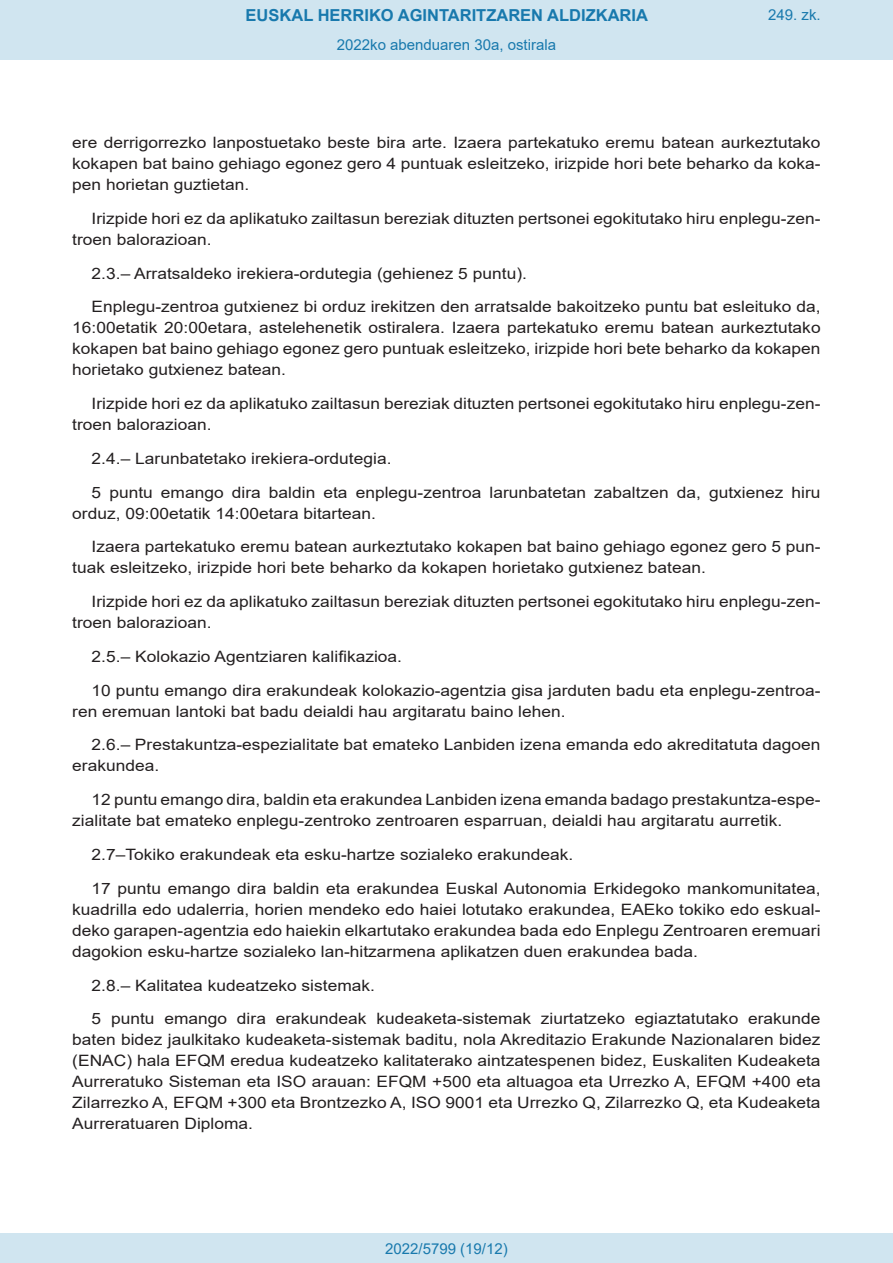
<style>
.page{position:relative;width:893px;height:1263px;background:#fff}
.page>*{position:absolute;margin:0;border:0;box-sizing:border-box;transform-origin:0 0}
.t1{font:700 16.5px "Arial";color:#1879ad}
.BOPVDetalle{font:15.6px/21px "Arial";color:#231f20;scale:1.11 1}
.Paginacion_Centro{font:15px "Arial";color:#1879ad}
</style>
<div class="page">
<div style="left:0;top:0;width:893px;height:60px;background:#d0e5f0"></div>
<div style="left:0;top:1233px;width:893px;height:30px;background:#d0e5f0"></div>
<p class="t1" style="left:246px;top:3px;width:404px">EUSKAL HERRIKO AGINTARITZAREN ALDIZKARIA</p>
<p class="Paginacion_Centro" style="left:337px;top:35px;width:221px">2022ko abenduaren 30a, ostirala</p>
<p class="Paginacion_Centro" style="left:768px;top:5px;width:54px">249. zk.</p>
<p class="BOPVDetalle" style="left:72px;top:132px;width:676px;text-align:justify">ere derrigorrezko lanpostuetako beste bira arte. Izaera partekatuko eremu batean aurkeztutako kokapen bat baino gehiago egonez gero 4 puntuak esleitzeko, irizpide hori bete beharko da koka&shy;pen horietan guztietan.</p>
<p class="BOPVDetalle" style="left:72px;top:208px;width:676px;text-indent:19px">Irizpide hori ez da aplikatuko zailtasun bereziak dituzten pertsonei egokitutako hiru enplegu-zen&shy;troen balorazioan.</p>
<p class="BOPVDetalle" style="left:92px;top:263px;width:394px">2.3.– Arratsaldeko irekiera-ordutegia (gehienez 5 puntu).</p>
<p class="BOPVDetalle" style="left:72px;top:296px;width:676px;text-align:justify;text-indent:19px">Enplegu-zentroa gutxienez bi orduz irekitzen den arratsalde bakoitzeko puntu bat esleituko da, 16:00etatik 20:00etara, astelehenetik ostiralera. Izaera partekatuko eremu batean aurkeztutako kokapen bat baino gehiago egonez gero puntuak esleitzeko, irizpide hori bete beharko da kokapen horietako gutxienez batean.</p>
<p class="BOPVDetalle" style="left:72px;top:393px;width:676px;text-indent:19px">Irizpide hori ez da aplikatuko zailtasun bereziak dituzten pertsonei egokitutako hiru enplegu-zen&shy;troen balorazioan.</p>
<p class="BOPVDetalle" style="left:92px;top:448px;width:272px">2.4.– Larunbatetako irekiera-ordutegia.</p>
<p class="BOPVDetalle" style="left:72px;top:482px;width:676px;text-indent:19px">5 puntu emango dira baldin eta enplegu-zentroa larunbatetan zabaltzen da, gutxienez hiru orduz, 09:00etatik 14:00etara bitartean.</p>
<p class="BOPVDetalle" style="left:72px;top:536px;width:676px;text-indent:19px">Izaera partekatuko eremu batean aurkeztutako kokapen bat baino gehiago egonez gero 5 pun&shy;tuak esleitzeko, irizpide hori bete beharko da kokapen horietako gutxienez batean.</p>
<p class="BOPVDetalle" style="left:72px;top:591px;width:676px;text-indent:19px">Irizpide hori ez da aplikatuko zailtasun bereziak dituzten pertsonei egokitutako hiru enplegu-zen&shy;troen balorazioan.</p>
<p class="BOPVDetalle" style="left:92px;top:646px;width:281px">2.5.– Kolokazio Agentziaren kalifikazioa.</p>
<p class="BOPVDetalle" style="left:72px;top:680px;width:676px;text-indent:19px">10 puntu emango dira erakundeak kolokazio-agentzia gisa jarduten badu eta enplegu-zentroa&shy;ren eremuan lantoki bat badu deialdi hau argitaratu baino lehen.</p>
<p class="BOPVDetalle" style="left:72px;top:734px;width:676px;text-indent:19px">2.6.– Prestakuntza-espezialitate bat emateko Lanbiden izena emanda edo akreditatuta dagoen erakundea.</p>
<p class="BOPVDetalle" style="left:72px;top:789px;width:676px;text-indent:19px">12 puntu emango dira, baldin eta erakundea Lanbiden izena emanda badago prestakuntza-espe&shy;zialitate bat emateko enplegu-zentroko zentroaren esparruan, deialdi hau argitaratu aurretik.</p>
<p class="BOPVDetalle" style="left:92px;top:844px;width:435px">2.7–Tokiko erakundeak eta esku-hartze sozialeko erakundeak.</p>
<p class="BOPVDetalle" style="left:72px;top:878px;width:676px;text-align:justify;text-indent:19px">17 puntu emango dira baldin eta erakundea Euskal Autonomia Erkidegoko mankomunitatea, kuadrilla edo udalerria, horien mendeko edo haiei lotutako erakundea, EAEko tokiko edo eskual&shy;deko garapen-agentzia edo haiekin elkartutako erakundea bada edo Enplegu Zentroaren eremuari dagokion esku-hartze sozialeko lan-hitzarmena aplikatzen duen erakundea bada.</p>
<p class="BOPVDetalle" style="left:92px;top:974px;width:257px">2.8.– Kalitatea kudeatzeko sistemak.</p>
<p class="BOPVDetalle" style="left:72px;top:1008px;width:676px;text-align:justify;text-indent:19px">5 puntu emango dira erakundeak kudeaketa-sistemak ziurtatzeko egiaztatutako erakunde baten bidez jaulkitako kudeaketa-sistemak baditu, nola Akreditazio Erakunde Nazionalaren bidez (ENAC) hala EFQM eredua kudeatzeko kalitaterako aintzatespenen bidez, Euskaliten Kudeaketa Aurreratuko Sisteman eta ISO arauan: EFQM +500 eta altuagoa eta Urrezko A, EFQM +400 eta Zilarrezko A, EFQM +300 eta Brontzezko A, ISO 9001 eta Urrezko Q, Zilarrezko Q, eta Kudeaketa Aurreratuaren Diploma.</p>
<p class="Paginacion_Centro" style="left:385px;top:1238px;width:124px">2022/5799 (19/12)</p>
</div>
